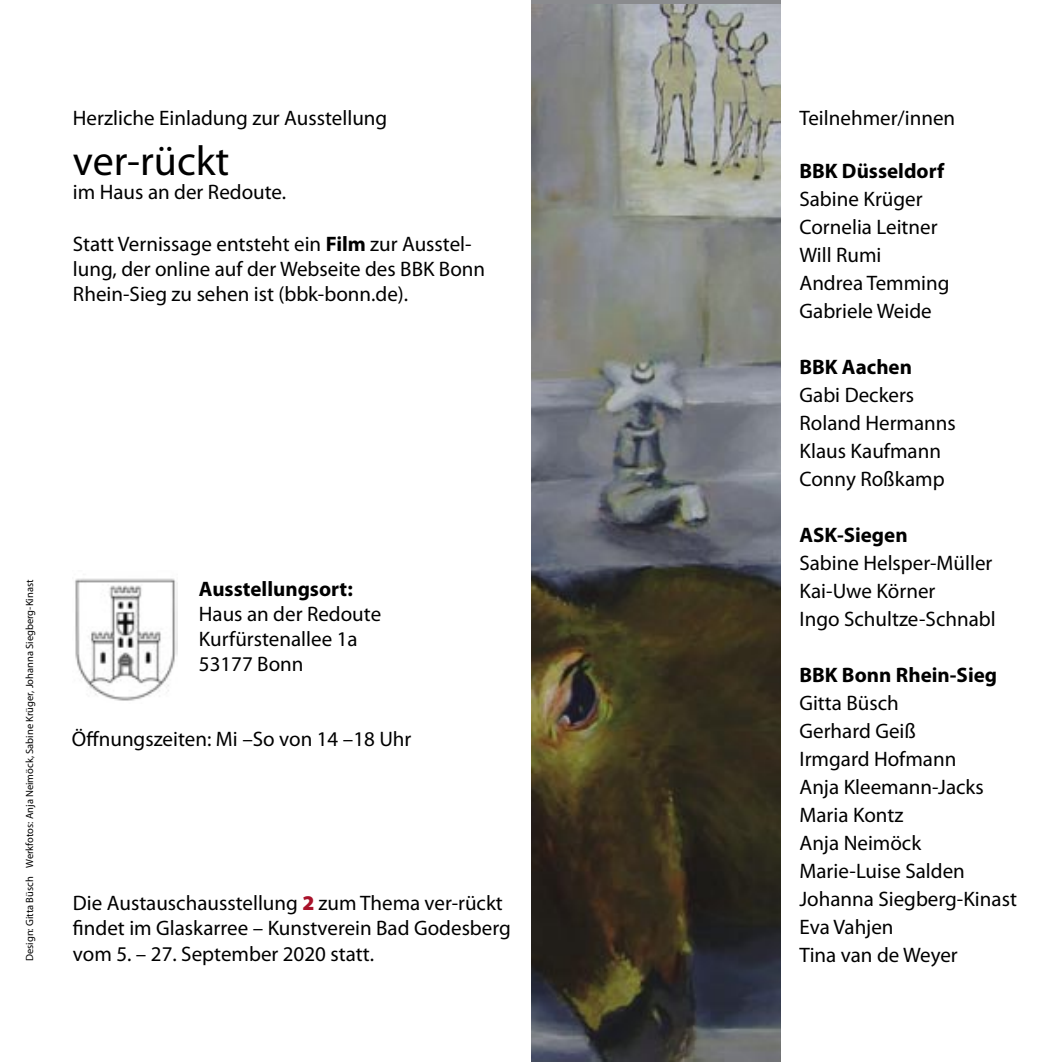
<style>
.page{position:relative;width:1062px;height:1062px;background:#fff}
.page>*{position:absolute;margin:0;border:0;box-sizing:border-box;transform-origin:0 0}
.t1{font:42px "Myriad Pro";color:#000}
.t2{font:21px/28px "Myriad Pro";color:#000}
.t3{font:700 21px "Myriad Pro";color:#000}
.t4{font:10.5px "Myriad Pro";color:#000}
.s1{font-weight:700}
.s2{font-weight:900;color:#a9122a}
</style>
<div class="page">
<img style="left:75px;top:578px;width:102px;height:123px">
<svg style="left:531px;top:0;width:249px;height:5px"></svg>
<img style="left:531px;top:5px;width:249px;height:1056px">
<p class="t2" style="left:73px;top:104px;width:316px">Herzliche Einladung zur Ausstellung</p>
<p class="t1" style="left:73px;top:138px;width:158px">ver-rückt</p>
<p class="t2" style="left:73px;top:178px;width:215px">im Haus an der Redoute.</p>
<p class="t2" style="left:73px;top:232px;width:414px;line-height:25.2px">Statt Vernissage entsteht ein <span class="s1">Film</span> zur Ausstel&shy;lung, der online auf der Webseite des BBK Bonn<br>Rhein-Sieg zu sehen ist (bbk-bonn.de).</p>
<p class="t4" style="left:24px;top:961px;width:383px;rotate:-90deg">Design: Gitta Büsch Werkfotos: Anja Neimöck, Sabine Krüger, Johanna Siegberg-Kinast</p>
<p class="t2" style="left:199px;top:576px;width:184px;line-height:25.2px"><span class="s1">Ausstellungsort:<br></span>Haus an der Redoute<br>Kurfürstenallee 1a<br>53177 Bonn</p>
<p class="t2" style="left:72px;top:725px;width:341px">Öffnungszeiten: Mi –So von 14 –18 Uhr</p>
<p class="t2" style="left:73px;top:891px;width:439px;line-height:25.2px">Die Austauschausstellung <span class="s2">2</span> zum Thema ver-rückt findet im Glaskarree – Kunstverein Bad Godesberg vom 5. – 27. September 2020 statt.</p>
<p class="t2" style="left:799px;top:104px;width:157px">Teilnehmer/innen</p>
<p class="t2" style="left:799px;top:157px;width:152px"><span class="s1">BBK Düsseldorf<br></span>Sabine Krüger<br>Cornelia Leitner<br>Will Rumi<br>Andrea Temming<br>Gabriele Weide</p>
<p class="t2" style="left:799px;top:353px;width:158px"><span class="s1">BBK Aachen<br></span>Gabi Deckers<br>Roland Hermanns<br>Klaus Kaufmann<br>Conny Roßkamp</p>
<p class="t3" style="left:799px;top:523px;width:110px">ASK-Siegen</p>
<p class="t2" style="left:799px;top:549px;width:198px">Sabine Helsper-Müller<br>Kai-Uwe Körner<br>Ingo Schultze-Schnabl</p>
<p class="t2" style="left:799px;top:661px;width:219px"><span class="s1">BBK Bonn Rhein-Sieg<br></span>Gitta Büsch<br>Gerhard Geiß<br>Irmgard Hofmann<br>Anja Kleemann-Jacks<br>Maria Kontz<br>Anja Neimöck<br>Marie-Luise Salden<br>Johanna Siegberg-Kinast<br>Eva Vahjen<br>Tina van de Weyer</p>
</div>
